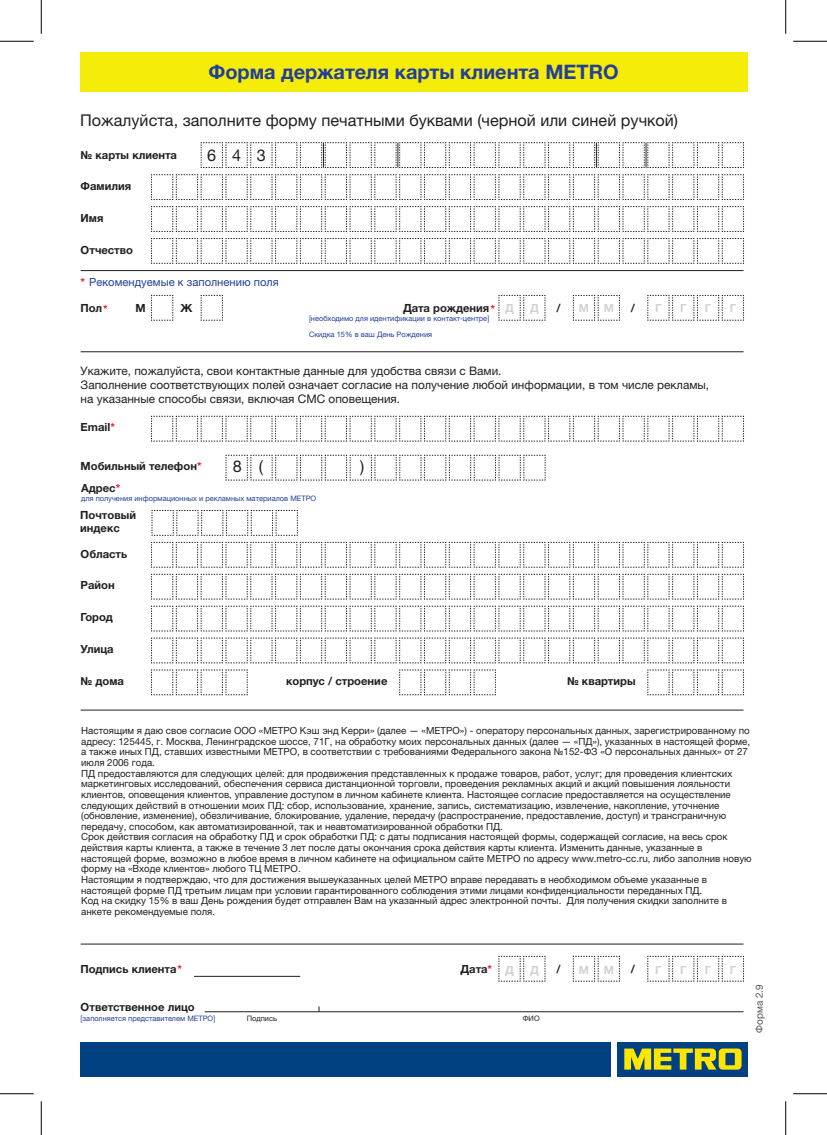
<style>
.page{position:relative;width:827px;height:1135px;background:#fff}
.page>*{position:absolute;margin:0;border:0;box-sizing:border-box;transform-origin:0 0}
.t1{font:700 20px "Helvetica Neue LTW1 G";color:#223f99}
.t2{font:16.25px "Helvetica Neue LTW1 G";color:#231f20}
.t3{font:11.75px/14.1px "Helvetica Neue LTW1 G";color:#231f20}
.t4{font:700 11.25px/13.5px "Helvetica Neue LTW1 G";color:#231f20}
.t5{font:11.25px "Helvetica Neue LTW1 G";color:#223f99}
.t6{font:700 11.25px "Helvetica Neue LTW1 G";color:#d1d2d4}
.t7{font:10px "Helvetica Neue LTW1 G";color:#57585a}
.t8{font:9.88px/10.6px "Helvetica Neue LTW1 G";color:#231f20}
.t9{font:7.5px/15.6px "Helvetica Neue LTW1 G";color:#223f99}
.t10{font:7.5px "Helvetica Neue LTW1 G";color:#231f20}
.s1{font-weight:700;color:#ee1d23}
.s2{color:#ee1d23}
.s3{color:#d1d2d4}
</style>
<div class="page">
<div style="left:617px;top:1042px;width:131px;height:34px;background:#014081"></div>
<svg style="left:624px;top:1048px;width:117px;height:22px"></svg>
<div style="left:80px;top:1042px;width:530px;height:34px;background:#014081"></div>
<div style="left:80px;top:53px;width:668px;height:39px;background:#f5ec09"></div>
<svg style="left:103px;top:305px;width:4px;height:4px"></svg>
<svg style="left:151px;top:174px;width:593px;height:26px"></svg>
<svg style="left:151px;top:206px;width:593px;height:26px"></svg>
<svg style="left:151px;top:416px;width:593px;height:26px"></svg>
<svg style="left:151px;top:542px;width:593px;height:26px"></svg>
<svg style="left:151px;top:574px;width:593px;height:26px"></svg>
<svg style="left:151px;top:606px;width:593px;height:26px"></svg>
<svg style="left:151px;top:670px;width:97px;height:25px"></svg>
<svg style="left:399px;top:670px;width:97px;height:25px"></svg>
<svg style="left:151px;top:638px;width:593px;height:26px"></svg>
<svg style="left:647px;top:670px;width:97px;height:25px"></svg>
<svg style="left:152px;top:510px;width:146px;height:26px"></svg>
<svg style="left:151px;top:295px;width:22px;height:26px"></svg>
<svg style="left:201px;top:295px;width:22px;height:26px"></svg>
<svg style="left:490px;top:295px;width:56px;height:26px"></svg>
<svg style="left:151px;top:238px;width:593px;height:26px"></svg>
<svg style="left:573px;top:295px;width:47px;height:26px"></svg>
<svg style="left:647px;top:295px;width:97px;height:26px"></svg>
<svg style="left:498px;top:956px;width:48px;height:26px"></svg>
<svg style="left:573px;top:956px;width:47px;height:26px"></svg>
<svg style="left:647px;top:956px;width:97px;height:26px"></svg>
<svg style="left:226px;top:455px;width:320px;height:26px"></svg>
<hr style="left:81px;top:710px;width:662px;height:1px;background:#231f20">
<hr style="left:81px;top:944px;width:662px;height:1px;background:#231f20">
<hr style="left:205px;top:1011px;width:114px;height:1px;background:#231f20">
<hr style="left:319px;top:1011px;width:424px;height:1px;background:#231f20">
<hr style="left:194px;top:976px;width:106px;height:1px;background:#231f20">
<hr style="left:81px;top:270px;width:662px;height:1px;background:#231f20">
<svg style="left:201px;top:142px;width:543px;height:26px"></svg>
<hr style="left:81px;top:351px;width:662px;height:1px;background:#231f20">
<hr style="left:0;top:41px;width:34px;height:1px;background:#000">
<hr style="left:793px;top:41px;width:34px;height:1px;background:#000">
<hr style="left:0;top:1093px;width:34px;height:1px;background:#000">
<hr style="left:793px;top:1093px;width:34px;height:1px;background:#000">
<hr style="left:41px;top:0;width:1px;height:34px;background:#000">
<hr style="left:41px;top:1101px;width:1px;height:34px;background:#000">
<hr style="left:785px;top:0;width:1px;height:34px;background:#000">
<hr style="left:785px;top:1101px;width:1px;height:34px;background:#000">
<h1 class="t1" style="left:208px;top:59px;width:412px">Форма держателя карты клиента METRO</h1>
<h2 class="t2" style="left:80px;top:110px;width:599px">Пожалуйста, заполните форму печатными буквами (черной или синей ручкой)</h2>
<p class="t4" style="left:81px;top:148px;width:98px">№ карты клиента</p>
<p class="t4" style="left:81px;top:179px;width:52px">Фамилия</p>
<p class="t4" style="left:81px;top:211px;width:24px">Имя</p>
<p class="t4" style="left:81px;top:243px;width:54px">Отчество</p>
<h2 class="t2" style="left:207px;top:145px;width:60px">643</h2>
<p class="t5" style="left:81px;top:275px;width:200px"><span class="s1">*</span> Рекомендуемые к заполнению поля</p>
<p class="t4" style="left:81px;top:301px;width:23px">Пол</p>
<p class="t4" style="left:403px;top:301px;width:88px">Дата рождения</p>
<p class="t4" style="left:556px;top:301px;width:6px">/</p>
<p class="t4" style="left:631px;top:301px;width:6px">/</p>
<p class="t9" style="left:309px;top:311px;width:182px">[необходимо для идентификации в контакт-центре]<br>Скидка 15% в ваш День Рождения</p>
<p class="t4" style="left:135px;top:301px;width:12px">М</p>
<p class="t4" style="left:180px;top:301px;width:13px">Ж</p>
<p class="t6" style="left:505px;top:301px;width:10px">Д</p>
<p class="t6" style="left:530px;top:301px;width:10px">Д</p>
<p class="t6" style="left:579px;top:301px;width:12px">М</p>
<p class="t6" style="left:603px;top:301px;width:12px">М</p>
<p class="t6" style="left:655px;top:301px;width:8px">Г</p>
<p class="t6" style="left:680px;top:301px;width:8px">Г</p>
<p class="t6" style="left:705px;top:301px;width:8px">Г</p>
<p class="t6" style="left:729px;top:301px;width:8px">Г</p>
<p class="t3" style="left:81px;top:364px;width:630px">Укажите, пожалуйста, свои контактные данные для удобства связи с Вами.<br>Заполнение соответствующих полей означает согласие на получение любой информации, в том числе рекламы, на указанные способы связи, включая СМС оповещения.</p>
<p class="t4" style="left:81px;top:421px;width:36px">Email<span class="s2">*</span></p>
<p class="t4" style="left:81px;top:460px;width:122px">Мобильный телефон<span class="s2">*</span></p>
<h2 class="t2" style="left:233px;top:457px;width:32px">8 (</h2>
<h2 class="t2" style="left:360px;top:457px;width:6px">)</h2>
<p class="t4" style="left:81px;top:481px;width:41px">Адрес<span class="s2">*</span></p>
<p class="t9" style="left:81px;top:491px;width:236px">для получения информационных и рекламных материалов МЕТРО</p>
<p class="t4" style="left:80px;top:508px;width:57px">Почтовый индекс</p>
<p class="t4" style="left:81px;top:547px;width:48px">Область</p>
<p class="t4" style="left:81px;top:579px;width:36px">Район</p>
<p class="t4" style="left:81px;top:610px;width:34px">Город</p>
<p class="t4" style="left:81px;top:642px;width:35px">Улица</p>
<p class="t4" style="left:81px;top:674px;width:45px">№ дома</p>
<p class="t4" style="left:286px;top:674px;width:103px">корпус / строение</p>
<p class="t4" style="left:567px;top:674px;width:70px">№ квартиры</p>
<p class="t8" style="left:81px;top:725px;width:672px">Настоящим я даю свое согласие ООО «МЕТРО Кэш энд Керри» (далее — «МЕТРО») - оператору персональных данных, зарегистрированному по адресу: 125445, г. Москва, Ленинградское шоссе, 71Г, на обработку моих персональных данных (далее — «ПД»), указанных в настоящей форме, а также иных ПД, ставших известными МЕТРО, в соответствии с требованиями Федерального закона №152-ФЗ «О персональных данных» от 27 июля 2006 года.<br>ПД предоставляются для следующих целей: для продвижения представленных к продаже товаров, работ, услуг; для проведения клиентских маркетинговых исследований, обеспечения сервиса дистанционной торговли, проведения рекламных акций и акций повышения лояльности клиентов, оповещения клиентов, управление доступом в личном кабинете клиента. Настоящее согласие предоставляется на осуществление следующих действий в отношении моих ПД: сбор, использование, хранение, запись, систематизацию, извлечение, накопление, уточнение (обновление, изменение), обезличивание, блокирование, удаление, передачу (распространение, предоставление, доступ) и трансграничную передачу, способом, как автоматизированной, так и неавтоматизированной обработки ПД.<br>Срок действия согласия на обработку ПД и срок обработки ПД: с даты подписания настоящей формы, содержащей согласие, на весь срок действия карты клиента, а также в течение 3 лет после даты окончания срока действия карты клиента. Изменить данные, указанные в настоящей форме, возможно в любое время в личном кабинете на официальном сайте МЕТРО по адресу www.metro-cc.ru, либо заполнив новую форму на «Входе клиентов» любого ТЦ МЕТРО.<br>Настоящим я подтверждаю, что для достижения вышеуказанных целей МЕТРО вправе передавать в необходимом объеме указанные в настоящей форме ПД третьим лицам при условии гарантированного соблюдения этими лицами конфиденциальности переданных ПД.<br>Код на скидку 15% в ваш День рождения будет отправлен Вам на указанный адрес электронной почты. Для получения скидки заполните в анкете рекомендуемые поля.</p>
<p class="t4" style="left:81px;top:962px;width:103px">Подпись клиента<span class="s2">*</span></p>
<p class="t4" style="left:460px;top:962px;width:55px">Дата<span class="s2">*</span> <span class="s3">Д</span></p>
<p class="t6" style="left:530px;top:963px;width:10px">Д</p>
<p class="t4" style="left:556px;top:962px;width:6px">/</p>
<p class="t6" style="left:579px;top:963px;width:12px">М</p>
<p class="t6" style="left:603px;top:963px;width:12px">М</p>
<p class="t4" style="left:631px;top:962px;width:6px">/</p>
<p class="t6" style="left:655px;top:963px;width:8px">Г</p>
<p class="t6" style="left:680px;top:963px;width:8px">Г</p>
<p class="t6" style="left:705px;top:963px;width:8px">Г</p>
<p class="t6" style="left:729px;top:963px;width:8px">Г</p>
<p class="t4" style="left:81px;top:1000px;width:116px">Ответственное лицо</p>
<p class="t9" style="left:81px;top:1010px;width:136px">[заполняется представителем МЕТРО]</p>
<p class="t10" style="left:247px;top:1013px;width:32px">Подпись</p>
<p class="t10" style="left:523px;top:1013px;width:18px">ФИО</p>
<p class="t7" style="left:753px;top:1033px;width:50px;rotate:-90deg">Форма 2.9</p>
</div>
